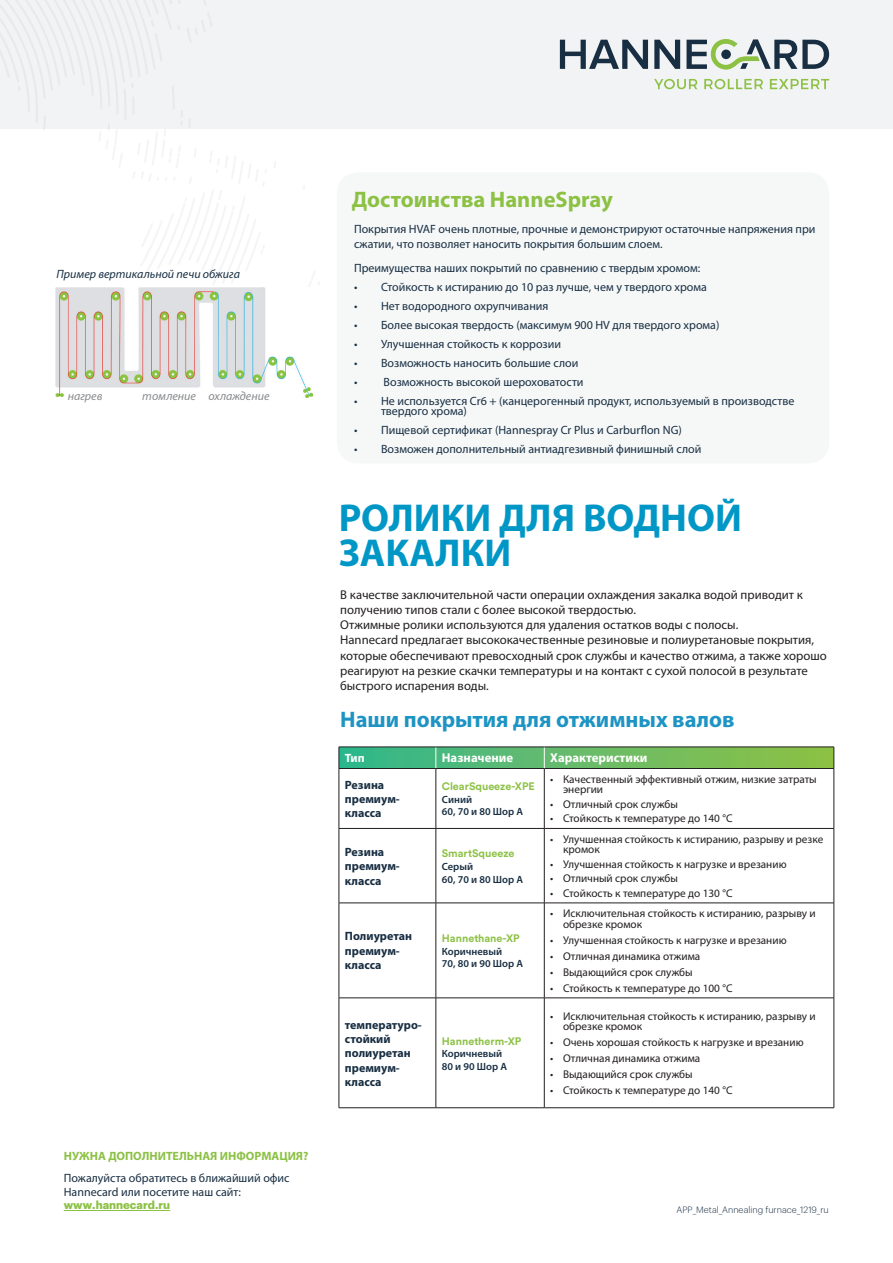
<style>
.page{position:relative;width:893px;height:1263px;background:#fff}
.page>*{position:absolute;margin:0;border:0;box-sizing:border-box;transform-origin:0 0}
.t1{font:700 39px/34.5px "Myriad Pro";color:#0097c7}
.t2{font:700 22.5px "Myriad Pro";color:#1d94c3}
.t3{font:700 22.5px "Myriad Pro";color:#8cc144}
.t4{font:12.75px/15.3px "Myriad Pro";color:#231f20}
.t5{font:700 12.75px "Myriad Pro";color:#fff}
.t6{font:12px/15px "Myriad Pro";color:#182e42}
.t7{font:700 12px/14.4px "Myriad Pro";color:#182e42}
.t8{font:700 12px "Myriad Pro";color:#8cc144}
.t9{font:italic 12px "Myriad Pro";color:#182e42}
.t10{font:italic 12px "Myriad Pro";color:#888a8c}
.t11{font:700 12px "Myriad Pro";color:#fff}
.t12{font:11.25px/10.5px "Myriad Pro";color:#231f20}
.t13{font:700 11.25px "Graphik";color:#8cc144}
.t14{font:700 10.8px "Circular Std";color:#8cc144}
.t15{font:600 10.5px/12.6px "Myriad Pro";color:#182e42}
.t16{font:300 9px "Graphik";color:#182e42}
</style>
<div class="page">
<div style="left:0;top:0;width:893px;height:128px;background:#f2f3f4"></div>
<svg style="left:0;top:128px;width:321px;height:160px"></svg>
<svg style="left:560px;top:40px;width:88px;height:29px"></svg>
<svg style="left:654px;top:40px;width:26px;height:29px"></svg>
<svg style="left:686px;top:39px;width:143px;height:31px"></svg>
<svg style="left:654px;top:79px;width:175px;height:10px"></svg>
<div style="left:337px;top:172px;width:492px;height:291px;background:#f6f8f8;border-radius:21px"></div>
<hr style="left:339px;top:769px;width:1px;height:59px;background:#231f20">
<hr style="left:436px;top:769px;width:1px;height:59px;background:#231f20">
<hr style="left:544px;top:769px;width:1px;height:59px;background:#231f20">
<hr style="left:834px;top:769px;width:1px;height:59px;background:#231f20">
<hr style="left:339px;top:828px;width:97px;height:1px;background:#231f20">
<hr style="left:339px;top:829px;width:1px;height:74px;background:#231f20">
<hr style="left:436px;top:828px;width:108px;height:1px;background:#231f20">
<hr style="left:436px;top:829px;width:1px;height:74px;background:#231f20">
<hr style="left:544px;top:828px;width:290px;height:1px;background:#231f20">
<hr style="left:544px;top:829px;width:1px;height:74px;background:#231f20">
<hr style="left:834px;top:829px;width:1px;height:74px;background:#231f20">
<hr style="left:339px;top:903px;width:97px;height:1px;background:#231f20">
<hr style="left:339px;top:903px;width:1px;height:95px;background:#231f20">
<hr style="left:436px;top:903px;width:108px;height:1px;background:#231f20">
<hr style="left:436px;top:903px;width:1px;height:95px;background:#231f20">
<hr style="left:544px;top:903px;width:290px;height:1px;background:#231f20">
<hr style="left:544px;top:903px;width:1px;height:95px;background:#231f20">
<hr style="left:834px;top:903px;width:1px;height:95px;background:#231f20">
<hr style="left:339px;top:997px;width:97px;height:1px;background:#231f20">
<hr style="left:339px;top:998px;width:1px;height:109px;background:#231f20">
<hr style="left:436px;top:997px;width:108px;height:1px;background:#231f20">
<hr style="left:436px;top:998px;width:1px;height:109px;background:#231f20">
<hr style="left:544px;top:997px;width:290px;height:1px;background:#231f20">
<hr style="left:544px;top:998px;width:1px;height:109px;background:#231f20">
<hr style="left:834px;top:998px;width:1px;height:109px;background:#231f20">
<hr style="left:339px;top:1107px;width:97px;height:1px;background:#231f20">
<hr style="left:436px;top:1107px;width:108px;height:1px;background:#231f20">
<hr style="left:544px;top:1107px;width:290px;height:1px;background:#231f20">
<svg style="left:339px;top:747px;width:496px;height:21px;background:#62b867"></svg>
<hr style="left:339px;top:768px;width:97px;height:1px;background:#231f20">
<hr style="left:436px;top:768px;width:108px;height:1px;background:#231f20">
<hr style="left:544px;top:768px;width:290px;height:1px;background:#231f20">
<hr style="left:64px;top:1210px;width:106px;height:1px;background:#8cc144">
<img style="left:55px;top:288px;width:258px;height:109px">
<p class="t9" style="left:57px;top:266px;width:185px">Пример вертикальной печи обжига</p>
<p class="t10" style="left:68px;top:388px;width:36px">нагрев</p>
<p class="t10" style="left:142px;top:389px;width:129px">томление охлаждение</p>
<p class="t8" style="left:64px;top:1148px;width:246px">НУЖНА ДОПОЛНИТЕЛЬНАЯ ИНФОРМАЦИЯ?</p>
<p class="t6" style="left:64px;top:1171px;width:227px;line-height:13.5px">Пожалуйста обратитесь в ближайший офис<br>Hannecard или посетите наш сайт:</p>
<p class="t13" style="left:64px;top:1196px;width:108px">www.hannecard.ru</p>
<h2 class="t3" style="left:352px;top:185px;width:262px">Достоинства HanneSpray</h2>
<p class="t6" style="left:354px;top:222px;width:463px">Покрытия HVAF очень плотные, прочные и демонстрируют остаточные напряжения при сжатии, что позволяет наносить покрытия большим слоем.</p>
<p class="t6" style="left:354px;top:260px;width:348px">Преимущества наших покрытий по сравнению с твердым хромом:</p>
<p class="t6" style="left:354px;top:279px;width:354px">• Стойкость к истиранию до 10 раз лучше, чем у твердого хрома</p>
<p class="t6" style="left:354px;top:298px;width:196px">• Нет водородного охрупчивания</p>
<p class="t6" style="left:354px;top:317px;width:367px">• Более высокая твердость (максимум 900 HV для твердого хрома)</p>
<p class="t6" style="left:354px;top:336px;width:209px">• Улучшенная стойкость к коррозии</p>
<p class="t6" style="left:354px;top:355px;width:226px">• Возможность наносить большие слои</p>
<p class="t6" style="left:354px;top:374px;width:231px">• Возможность высокой шероховатости</p>
<p class="t6" style="left:381px;top:395px;width:415px;line-height:10.5px;text-indent:-27px">• Не используется Cr6 + (канцерогенный продукт, используемый в производстве твердого хрома)</p>
<p class="t6" style="left:354px;top:423px;width:329px">• Пищевой сертификат (Hannespray Cr Plus и Carburflon NG)</p>
<p class="t6" style="left:354px;top:442px;width:349px">• Возможен дополнительный антиадгезивный финишный слой</p>
<h1 class="t1" style="left:339px;top:499px;width:405px">РОЛИКИ ДЛЯ ВОДНОЙ<br>ЗАКАЛКИ</h1>
<p class="t4" style="left:340px;top:586px;width:488px">В качестве заключительной части операции охлаждения закалка водой приводит к получению типов стали с более высокой твердостью.<br>Отжимные ролики используются для удаления остатков воды с полосы.<br>Hannecard предлагает высококачественные резиновые и полиуретановые покрытия, которые обеспечивают превосходный срок службы и качество отжима, а также хорошо реагируют на резкие скачки температуры и на контакт с сухой полосой в результате быстрого испарения воды.</p>
<h2 class="t2" style="left:340px;top:705px;width:396px">Наши покрытия для отжимных валов</h2>
<p class="t11" style="left:345px;top:750px;width:21px">Тип</p>
<p class="t5" style="left:442px;top:750px;width:73px">Назначение</p>
<p class="t5" style="left:550px;top:750px;width:99px">Характеристики</p>
<p class="t7" style="left:345px;top:777px;width:56px">Резина премиум&shy;класса</p>
<p class="t14" style="left:442px;top:779px;width:95px">ClearSqueeze-XPE</p>
<p class="t12" style="left:563px;top:774px;width:255px;text-indent:-13px">• Качественный эффективный отжим, низкие затраты энергии</p>
<p class="t12" style="left:550px;top:799px;width:129px">• Отличный срок службы</p>
<p class="t12" style="left:550px;top:813px;width:184px">• Стойкость к температуре до 140 °C</p>
<p class="t15" style="left:442px;top:793px;width:83px">Синий<br>60, 70 и 80 Шор A</p>
<p class="t7" style="left:345px;top:844px;width:56px">Резина премиум&shy;класса</p>
<p class="t14" style="left:442px;top:847px;width:74px">SmartSqueeze</p>
<p class="t15" style="left:442px;top:860px;width:83px">Серый<br>60, 70 и 80 Шор A</p>
<p class="t7" style="left:345px;top:929px;width:69px">Полиуретан премиум&shy;класса</p>
<p class="t14" style="left:442px;top:931px;width:79px">Hannethane-XP</p>
<p class="t15" style="left:442px;top:945px;width:83px">Коричневый<br>70, 80 и 90 Шор A</p>
<p class="t7" style="left:345px;top:1017px;width:78px">температуро&shy;стойкий полиуретан премиум&shy;класса</p>
<p class="t14" style="left:442px;top:1034px;width:81px">Hannetherm-XP</p>
<p class="t15" style="left:442px;top:1047px;width:67px">Коричневый<br>80 и 90 Шор A</p>
<p class="t12" style="left:563px;top:834px;width:262px;text-indent:-13px">• Улучшенная стойкость к истиранию, разрыву и резке кромок</p>
<p class="t12" style="left:550px;top:859px;width:238px">• Улучшенная стойкость к нагрузке и врезанию</p>
<p class="t12" style="left:550px;top:873px;width:129px">• Отличный срок службы</p>
<p class="t12" style="left:550px;top:888px;width:184px">• Стойкость к температуре до 130 °C</p>
<p class="t12" style="left:563px;top:908px;width:254px;text-indent:-13px">• Исключительная стойкость к истиранию, разрыву и обрезке кромок</p>
<p class="t12" style="left:550px;top:935px;width:238px">• Улучшенная стойкость к нагрузке и врезанию</p>
<p class="t12" style="left:550px;top:951px;width:152px">• Отличная динамика отжима</p>
<p class="t12" style="left:550px;top:967px;width:144px">• Выдающийся срок службы</p>
<p class="t12" style="left:550px;top:983px;width:184px">• Стойкость к температуре до 100 °C</p>
<p class="t12" style="left:563px;top:1010px;width:254px;text-indent:-13px">• Исключительная стойкость к истиранию, разрыву и обрезке кромок</p>
<p class="t12" style="left:550px;top:1037px;width:255px">• Очень хорошая стойкость к нагрузке и врезанию</p>
<p class="t12" style="left:550px;top:1053px;width:152px">• Отличная динамика отжима</p>
<p class="t12" style="left:550px;top:1069px;width:144px">• Выдающийся срок службы</p>
<p class="t12" style="left:550px;top:1085px;width:184px">• Стойкость к температуре до 140 °C</p>
<p class="t16" style="left:677px;top:1203px;width:154px">APP_Metal_Annealing furnace_1219_ru</p>
</div>
